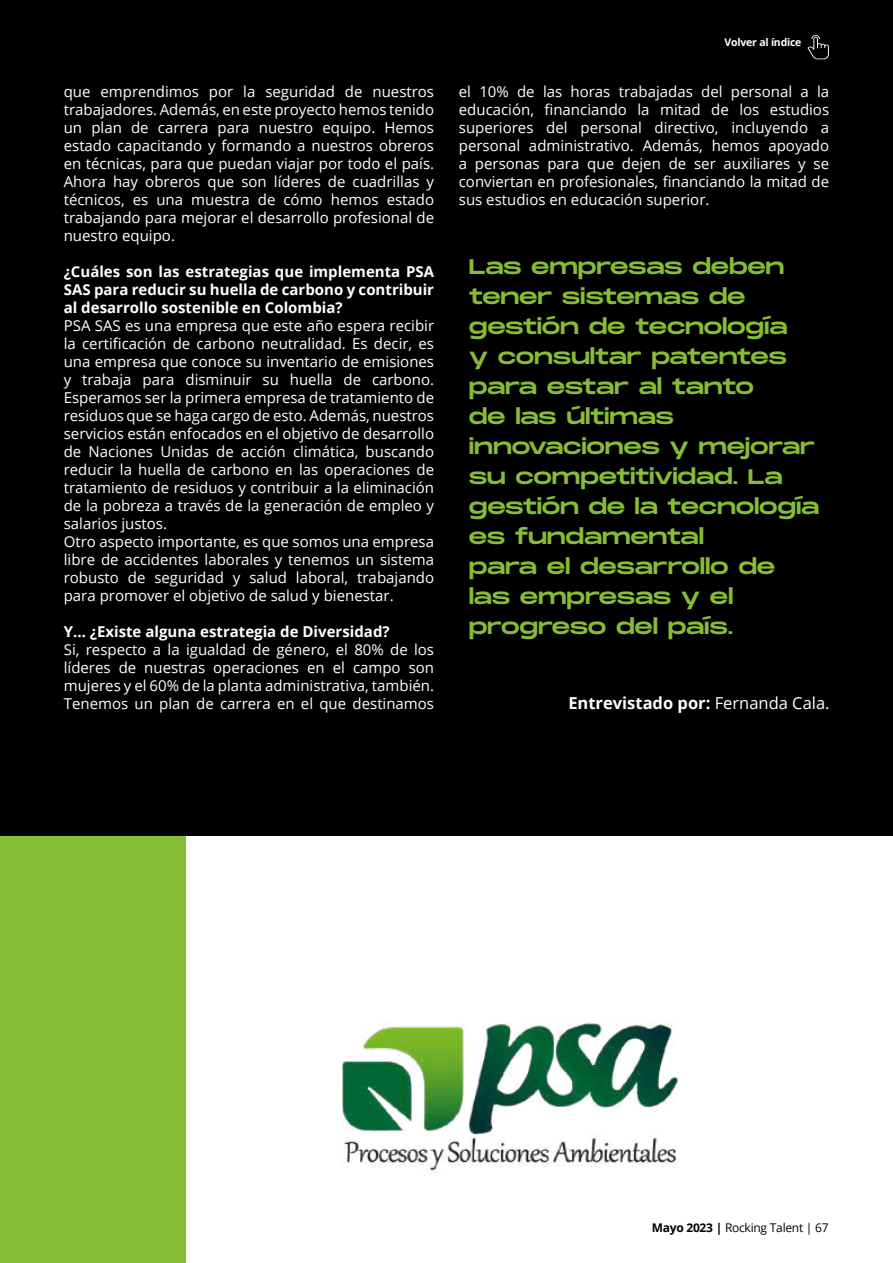
<style>
.page{position:relative;width:893px;height:1263px;background:#fff}
.page>*{position:absolute;margin:0;border:0;box-sizing:border-box;transform-origin:0 0}
.t1{font:21px/30px "Monument Extended";letter-spacing:-.01em;color:#87bd36}
.t2{font:700 16.5px "Open Sans";color:#fff}
.t3{font:15px/18px "Open Sans";color:#fff;text-align:justify}
.t4{font:700 15px/18px "Open Sans";color:#fff;text-align:justify}
.t5{font:12px "Open Sans";letter-spacing:-.02em;color:#000}
.t6{font:700 10.5px "Open Sans";letter-spacing:-.02em;color:#fff}
.s1{font-weight:400}
.s2{font-weight:700}
</style>
<div class="page">
<div style="left:0;top:0;width:185px;height:1263px;background:#87bd36"></div>
<div style="left:0;top:0;width:893px;height:836px;background:#000"></div>
<img style="left:342px;top:1022px;width:337px;height:150px">
<svg style="left:807px;top:35px;width:22px;height:24px"></svg>
<p class="t3" style="left:64px;top:82px;width:372px">que emprendimos por la seguridad de nuestros trabajadores. Además, en este proyecto hemos tenido un plan de carrera para nuestro equipo. Hemos estado capacitando y formando a nuestros obreros en técnicas, para que puedan viajar por todo el país.<br>Ahora hay obreros que son líderes de cuadrillas y técnicos, es una muestra de cómo hemos estado trabajando para mejorar el desarrollo profesional de nuestro equipo.</p>
<p class="t4" style="left:64px;top:262px;width:372px">¿Cuáles son las estrategias que implementa PSA SAS para reducir su huella de carbono y contribuir al desarrollo sostenible en Colombia?</p>
<p class="t3" style="left:64px;top:316px;width:372px;text-align:left">PSA SAS es una empresa que este año espera recibir la certificación de carbono neutralidad. Es decir, es una empresa que conoce su inventario de emisiones y trabaja para disminuir su huella de carbono.<br>Esperamos ser la primera empresa de tratamiento de residuos que se haga cargo de esto. Además, nuestros servicios están enfocados en el objetivo de desarrollo de Naciones Unidas de acción climática, buscando reducir la huella de carbono en las operaciones de tratamiento de residuos y contribuir a la eliminación de la pobreza a través de la generación de empleo y salarios justos.<br>Otro aspecto importante, es que somos una empresa libre de accidentes laborales y tenemos un sistema robusto de seguridad y salud laboral, trabajando para promover el objetivo de salud y bienestar.</p>
<p class="t4" style="left:64px;top:622px;width:327px">Y… ¿Existe alguna estrategia de Diversidad?</p>
<p class="t3" style="left:64px;top:640px;width:372px">Si, respecto a la igualdad de género, el 80% de los líderes de nuestras operaciones en el campo son mujeres y el 60% de la planta administrativa, también.<br>Tenemos un plan de carrera en el que destinamos</p>
<p class="t6" style="left:725px;top:35px;width:78px">Volver al índice</p>
<p class="t3" style="left:459px;top:82px;width:372px">el 10% de las horas trabajadas del personal a la educación, financiando la mitad de los estudios superiores del personal directivo, incluyendo a personal administrativo. Además, hemos apoyado a personas para que dejen de ser auxiliares y se conviertan en profesionales, financiando la mitad de sus estudios en educación superior.</p>
<p class="t1" style="left:469px;top:251px;width:352px">Las empresas deben tener sistemas de gestión de tecnología<br>y consultar patentes para estar al tanto<br>de las últimas innovaciones y mejorar su competitividad. La gestión de la tecnología es fundamental<br>para el desarrollo de las empresas y el progreso del país.</p>
<p class="t2" style="left:568px;top:691px;width:263px">Entrevistado por: <span class="s1">Fernanda Cala.</span></p>
<p class="t5" style="left:652px;top:1220px;width:179px"><span class="s2">Mayo 2023 |</span> Rocking Talent | 67</p>
</div>
